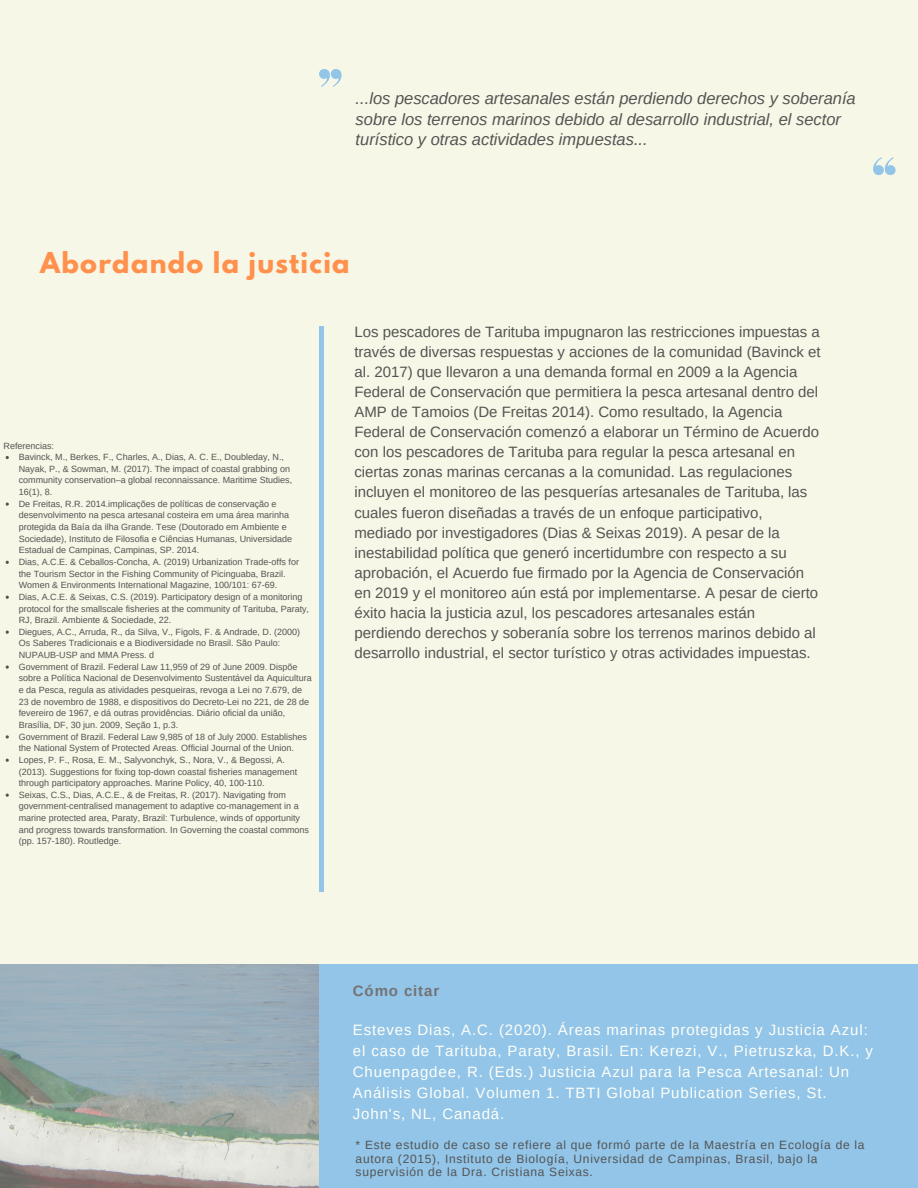
<style>
.page{position:relative;width:918px;height:1188px;background:#f7f7e7}
.page>*{position:absolute;margin:0;border:0;box-sizing:border-box;transform-origin:0 0}
.t1{font:700 25.5px "League Spartan";letter-spacing:.05em;color:#ff914d}
.t2{font:italic 16.5px/20.2px "Arimo";color:#545454}
.t3{font:15px/20.1px "Arimo";color:#545454}
.t4{font:15px/21.1px "Arimo";letter-spacing:.06em;color:#fffff9}
.t5{font:700 15px "Arimo";letter-spacing:.06em;color:#737373}
.t6{font:12px/13.8px "Arimo";letter-spacing:.06em;color:#545454}
.t7{font:9px/11.7px "Arimo";color:#545454}
</style>
<div class="page">
<div style="left:319px;top:326px;width:5px;height:566px;background:#92c5e8"></div>
<img style="left:0;top:965px;width:319px;height:223px">
<div style="left:319px;top:965px;width:599px;height:223px;background:#92c5e8"></div>
<svg style="left:319px;top:69px;width:23px;height:18px"></svg>
<svg style="left:873px;top:157px;width:23px;height:18px"></svg>
<svg style="left:6px;top:735px;width:3px;height:4px"></svg>
<p class="t2" style="left:356px;top:89px;width:502px">...los pescadores artesanales están perdiendo derechos y soberanía sobre los terrenos marinos debido al desarrollo industrial, el sector turístico y otras actividades impuestas...</p>
<p class="t1" style="left:40px;top:250px;width:311px">Abordando la justicia</p>
<p class="t7" style="left:4px;top:440px;width:52px">Referencias:</p>
<p class="t7" style="left:19px;top:451px;width:275px">Bavinck, M., Berkes, F., Charles, A., Dias, A. C. E., Doubleday, N., Nayak, P., &amp; Sowman, M. (2017). The impact of coastal grabbing on community conservation–a global reconnaissance. Maritime Studies, 16(1), 8.</p>
<p class="t7" style="left:19px;top:498px;width:275px">De Freitas, R.R. 2014.implicações de políticas de conservação e desenvolvimento na pesca artesanal costeira em uma área marinha protegida da Baía da ilha Grande. Tese (Doutorado em Ambiente e Sociedade), Instituto de Filosofia e Ciências Humanas, Universidade Estadual de Campinas, Campinas, SP. 2014.</p>
<p class="t7" style="left:19px;top:556px;width:282px">Dias, A.C.E. &amp; Ceballos-Concha, A. (2019) Urbanization Trade-offs for the Tourism Sector in the Fishing Community of Picinguaba, Brazil.<br>Women &amp; Environments International Magazine, 100/101: 67-69.</p>
<p class="t7" style="left:19px;top:591px;width:292px">Dias, A.C.E. &amp; Seixas, C.S. (2019). Participatory design of a monitoring protocol for the smallscale fisheries at the community of Tarituba, Paraty,<br>RJ, Brazil. Ambiente &amp; Sociedade, 22.</p>
<p class="t7" style="left:19px;top:626px;width:283px">Diegues, A.C., Arruda, R., da Silva, V., Figols, F. &amp; Andrade, D. (2000)<br>Os Saberes Tradicionais e a Biodiversidade no Brasil. São Paulo:<br>NUPAUB-USP and MMA Press. d</p>
<p class="t7" style="left:19px;top:661px;width:294px">Government of Brazil. Federal Law 11,959 of 29 of June 2009. Dispõe sobre a Política Nacional de Desenvolvimento Sustentável da Aquicultura e da Pesca, regula as atividades pesqueiras, revoga a Lei no 7.679, de 23 de novembro de 1988, e dispositivos do Decreto-Lei no 221, de 28 de fevereiro de 1967, e dá outras providências. Diário oficial da união, Brasília, DF, 30 jun. 2009, Seção 1, p.3.</p>
<p class="t7" style="left:19px;top:731px;width:290px">Government of Brazil. Federal Law 9,985 of 18 of July 2000. Establishes the National System of Protected Areas. Official Journal of the Union.</p>
<p class="t7" style="left:19px;top:754px;width:280px">Lopes, P. F., Rosa, E. M., Salyvonchyk, S., Nora, V., &amp; Begossi, A. (2013). Suggestions for fixing top-down coastal fisheries management through participatory approaches. Marine Policy, 40, 100-110.</p>
<p class="t7" style="left:19px;top:789px;width:292px">Seixas, C.S., Dias, A.C.E., &amp; de Freitas, R. (2017). Navigating from government-centralised management to adaptive co-management in a marine protected area, Paraty, Brazil: Turbulence, winds of opportunity and progress towards transformation. In Governing the coastal commons (pp. 157-180). Routledge.</p>
<p class="t3" style="left:354px;top:321px;width:468px">Los pescadores de Tarituba impugnaron las restricciones impuestas a través de diversas respuestas y acciones de la comunidad (Bavinck et al. 2017) que llevaron a una demanda formal en 2009 a la Agencia Federal de Conservación que permitiera la pesca artesanal dentro del AMP de Tamoios (De Freitas 2014). Como resultado, la Agencia Federal de Conservación comenzó a elaborar un Término de Acuerdo con los pescadores de Tarituba para regular la pesca artesanal en ciertas zonas marinas cercanas a la comunidad. Las regulaciones incluyen el monitoreo de las pesquerías artesanales de Tarituba, las cuales fueron diseñadas a través de un enfoque participativo, mediado por investigadores (Dias &amp; Seixas 2019). A pesar de la inestabilidad política que generó incertidumbre con respecto a su aprobación, el Acuerdo fue firmado por la Agencia de Conservación en 2019 y el monitoreo aún está por implementarse. A pesar de cierto éxito hacia la justicia azul, los pescadores artesanales están perdiendo derechos y soberanía sobre los terrenos marinos debido al desarrollo industrial, el sector turístico y otras actividades impuestas.</p>
<p class="t5" style="left:353px;top:982px;width:88px">Cómo citar</p>
<p class="t4" style="left:353px;top:1019px;width:522px">Esteves Dias, A.C. (2020). Áreas marinas protegidas y Justicia Azul: el caso de Tarituba, Paraty, Brasil. En: Kerezi, V., Pietruszka, D.K., y Chuenpagdee, R. (Eds.) Justicia Azul para la Pesca Artesanal: Un Análisis Global. Volumen 1. TBTI Global Publication Series, St.<br>John's, NL, Canadá.</p>
<p class="t6" style="left:356px;top:1138px;width:510px">* Este estudio de caso se refiere al que formó parte de la Maestría en Ecología de la autora (2015), Instituto de Biología, Universidad de Campinas, Brasil, bajo la supervisión de la Dra. Cristiana Seixas.</p>
</div>
